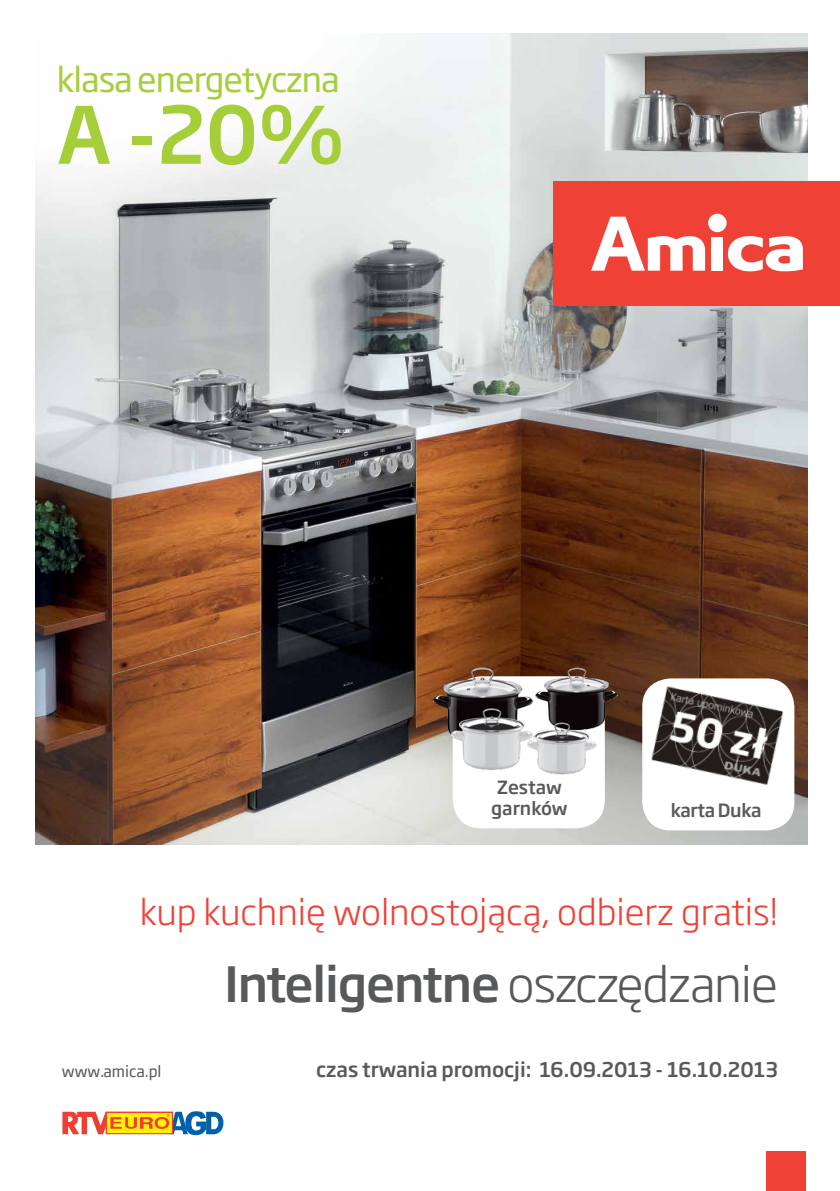
<style>
.page{position:relative;width:840px;height:1191px;background:#fff}
.page>*{position:absolute;margin:0;border:0;box-sizing:border-box;transform-origin:0 0}
.t1{font:500 78px "Soho Gothic Pro";color:#a6ce39}
.t2{font:500 48px "Soho Gothic Pro";letter-spacing:-.025em;color:#58595b}
.t3{font:300 35.2px "Soho Gothic Pro";color:#ef4136}
.t4{font:34px "Soho Gothic Pro";letter-spacing:-.03em;color:#a6ce39}
.t5{font:500 20px "Soho Gothic Pro";color:#58595b}
.t6{font:500 18px/21.6px "Soho Gothic Pro";color:#58595b;text-align:center}
.t7{font:500 18px "Soho Gothic Pro";letter-spacing:-.02em;color:#58595b}
.t8{font:15.4px "Soho Gothic Pro";color:#58595b}
.s1{font-weight:300}
</style>
<div class="page">
<img style="left:35px;top:34px;width:771px;height:810px">
<div style="left:765px;top:1151px;width:40px;height:40px;background:#ef4136"></div>
<div style="left:452px;top:676px;width:152px;height:152px;background:#fff;border-radius:28px"></div>
<img style="left:415px;top:656px;width:224px;height:145px">
<div style="left:553px;top:181px;width:286px;height:125px;background:#ef4136"></div>
<div style="left:707px;top:214px;width:19px;height:18px;background:#fff;border-radius:50%"></div>
<svg style="left:727px;top:236px;width:75px;height:36px"></svg>
<div style="left:710px;top:237px;width:12px;height:34px;background:#fff"></div>
<svg style="left:591px;top:217px;width:113px;height:54px"></svg>
<svg style="left:62px;top:1111px;width:162px;height:24px"></svg>
<div style="left:642px;top:678px;width:151px;height:152px;background:#fff;border-radius:28px"></div>
<img style="left:642px;top:676px;width:151px;height:121px">
<h3 class="t4" style="left:57px;top:53px;width:284px">klasa energetyczna</h3>
<h1 class="t1" style="left:57px;top:73px;width:289px">A -20%</h1>
<p class="t6" style="left:491px;top:775px;width:78px">Zestaw garnków</p>
<p class="t7" style="left:670px;top:796px;width:92px">karta Duka</p>
<h3 class="t3" style="left:140px;top:884px;width:639px">kup kuchnię wolnostojącą, odbierz gratis!</h3>
<h2 class="t2" style="left:224px;top:946px;width:554px">Inteligentne <span class="s1">oszczędzanie</span></h2>
<p class="t8" style="left:62px;top:1059px;width:101px">www.amica.pl</p>
<p class="t5" style="left:316px;top:1054px;width:463px">czas trwania promocji: 16.09.2013 - 16.10.2013</p>
</div>
